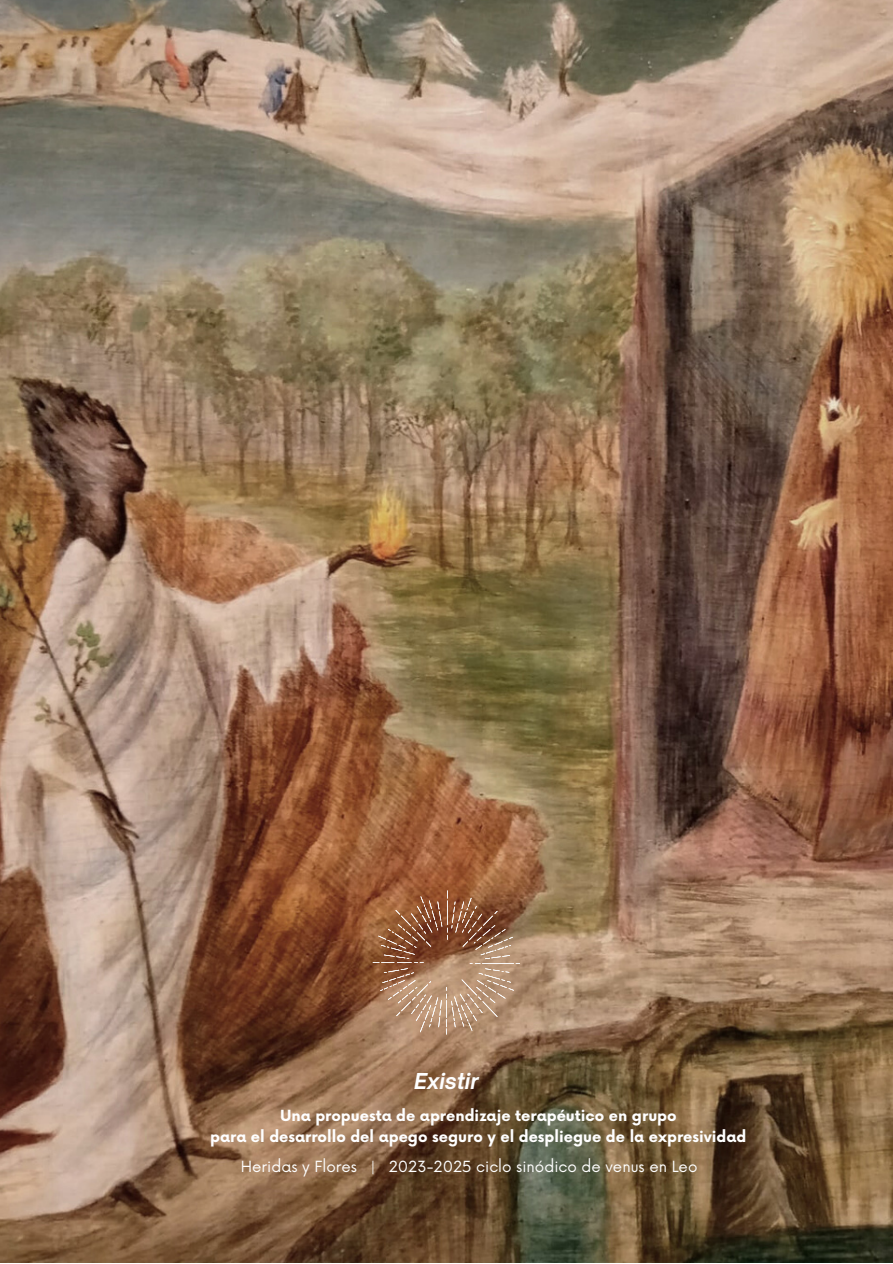
<style>
.page{position:relative;width:893px;height:1264px;background:#fff}
.page>*{position:absolute;margin:0;border:0;box-sizing:border-box;transform-origin:0 0}
.t1{font:italic 700 21px "Open Sauce One";color:#fff}
.t2{font:700 15px/20.2px "Now";color:#fff;text-align:center}
.t3{font:15px "Now";color:#fff}
</style>
<div class="page">
<img style="left:0;top:0;width:892px;height:1262px">
<svg style="left:373px;top:890px;width:147px;height:144px;background:#a5795b"></svg>
<h1 class="t1" style="left:414px;top:1067px;width:66px">Existir</h1>
<p class="t2" style="left:210px;top:1105px;width:538px">Una propuesta de aprendizaje terapéutico en grupo<br>para el desarrollo del apego seguro y el despliegue de la expresividad</p>
<p class="t3" style="left:241px;top:1154px;width:458px">Heridas y Flores | 2023-2025 ciclo sinódico de venus en Leo</p>
</div>
